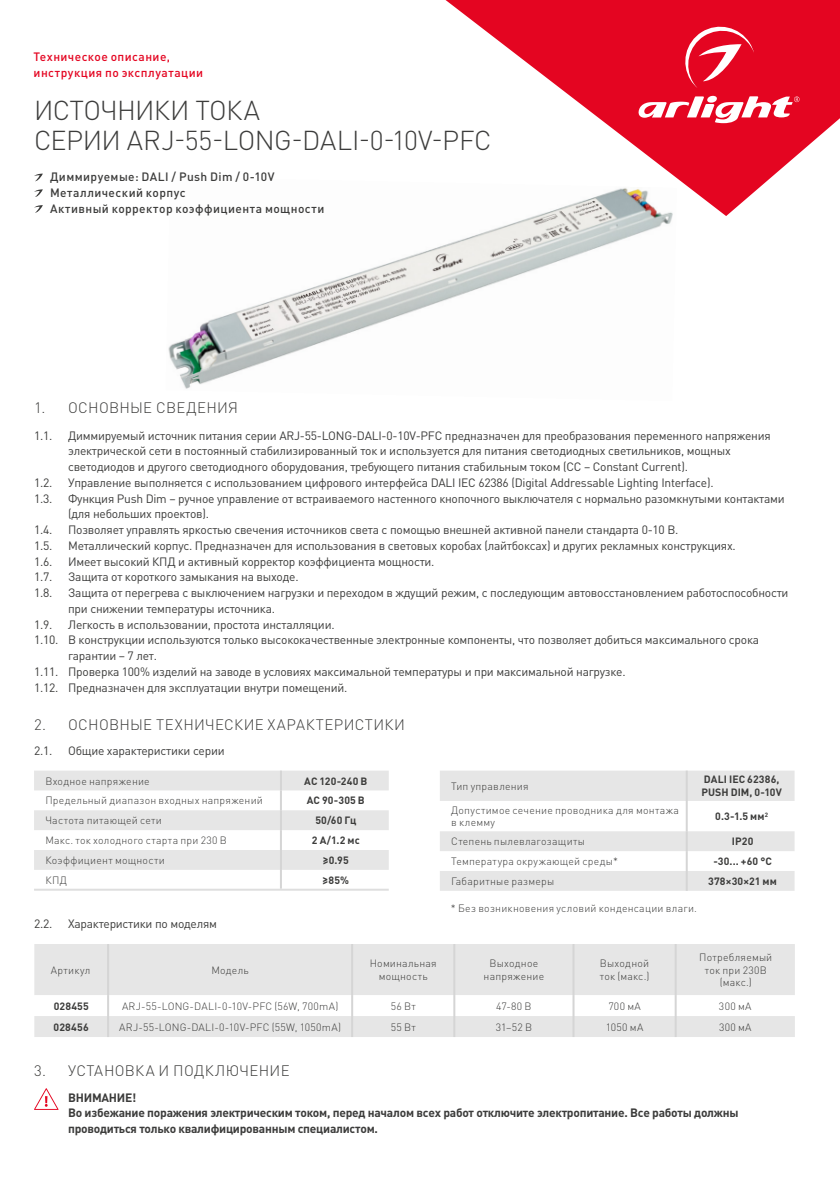
<style>
.page{position:relative;width:840px;height:1191px;background:#fff}
.page>*{position:absolute;margin:0;border:0;box-sizing:border-box;transform-origin:0 0}
.t1{font:300 27px/30px "DIN Pro";letter-spacing:-.02em;color:#3c3c3b}
.t2{font:300 15px "DIN Pro";letter-spacing:.02em;color:#3c3c3b}
.t3{font:12px/15.8px "DIN Pro";letter-spacing:-.02em;color:#3c3c3b}
.t4{font:700 12px/15.8px "DIN Pro";letter-spacing:-.02em;color:#3c3c3b}
.t5{font:500 12px/15.8px "DIN Pro";letter-spacing:.035em;color:#3c3c3b}
.t6{font:500 12px/15.8px "DIN Pro";letter-spacing:.035em;color:#e40521}
.t7{font:300 10.4px/12.6px "DIN Pro";letter-spacing:.02em;color:#3c3c3b;text-align:center}
.t8{font:700 10.4px/12.6px "DIN Pro";letter-spacing:.015em;color:#3c3c3b}
</style>
<div class="page">
<svg style="left:445px;top:0;width:394px;height:216px;fill:#e40521"></svg>
<svg style="left:635px;top:96px;width:164px;height:30px"></svg>
<svg style="left:680px;top:22px;width:73px;height:66px;background:#e83047"></svg>
<img style="left:168px;top:177px;width:508px;height:212px">
<svg style="left:34px;top:174px;width:9px;height:7px"></svg>
<svg style="left:34px;top:189px;width:9px;height:8px"></svg>
<svg style="left:34px;top:205px;width:9px;height:8px"></svg>
<svg style="left:34px;top:770px;width:354px;height:118px"></svg>
<hr style="left:34px;top:888px;width:247px;height:2px;background:#dedede">
<hr style="left:281px;top:888px;width:107px;height:2px;background:#dedede">
<svg style="left:440px;top:770px;width:354px;height:121px;fill:#e6e6e6"></svg>
<hr style="left:685px;top:770px;width:2px;height:31px;background:#d5d5d5">
<hr style="left:685px;top:801px;width:2px;height:30px;background:#d5d5d5">
<hr style="left:685px;top:831px;width:2px;height:20px;background:#d5d5d5">
<hr style="left:685px;top:851px;width:2px;height:20px;background:#d5d5d5">
<hr style="left:685px;top:871px;width:2px;height:20px;background:#d5d5d5">
<svg style="left:34px;top:944px;width:760px;height:93px;fill:#e6e6e6"></svg>
<hr style="left:453px;top:944px;width:2px;height:51px;background:#d5d5d5">
<hr style="left:572px;top:944px;width:2px;height:51px;background:#d5d5d5">
<hr style="left:674px;top:944px;width:2px;height:51px;background:#d5d5d5">
<hr style="left:453px;top:995px;width:2px;height:21px;background:#d5d5d5">
<hr style="left:572px;top:995px;width:2px;height:21px;background:#d5d5d5">
<hr style="left:674px;top:995px;width:2px;height:21px;background:#d5d5d5">
<hr style="left:453px;top:1016px;width:2px;height:21px;background:#d5d5d5">
<hr style="left:572px;top:1016px;width:2px;height:21px;background:#d5d5d5">
<hr style="left:674px;top:1016px;width:2px;height:21px;background:#d5d5d5">
<hr style="left:107px;top:944px;width:2px;height:51px;background:#d5d5d5">
<hr style="left:351px;top:944px;width:2px;height:51px;background:#d5d5d5">
<hr style="left:107px;top:995px;width:2px;height:21px;background:#d5d5d5">
<hr style="left:351px;top:995px;width:2px;height:21px;background:#d5d5d5">
<hr style="left:107px;top:1016px;width:2px;height:21px;background:#d5d5d5">
<hr style="left:351px;top:1016px;width:2px;height:21px;background:#d5d5d5">
<svg style="left:34px;top:1088px;width:24px;height:21px"></svg>
<p class="t6" style="left:34px;top:48px;width:171px">Техническое описание, инструкция по эксплуатации</p>
<h1 class="t1" style="left:34px;top:94px;width:459px">ИСТОЧНИКИ ТОКА<br>СЕРИИ ARJ-55-LONG-DALI-0-10V-PFC</h1>
<p class="t5" style="left:50px;top:168px;width:276px">Диммируемые: DALI / Push Dim / 0-10V<br>Металлический корпус<br>Активный корректор коэффициента мощности</p>
<p class="t2" style="left:34px;top:397px;width:205px">1. ОСНОВНЫЕ СВЕДЕНИЯ</p>
<p class="t3" style="left:34px;top:427px;width:20px">1.1.</p>
<p class="t3" style="left:68px;top:427px;width:703px">Диммируемый источник питания серии ARJ-55-LONG-DALI-0-10V-PFC предназначен для преобразования переменного напряжения электрической сети в постоянный стабилизированный ток и используется для питания светодиодных светильников, мощных светодиодов и другого светодиодного оборудования, требующего питания стабильным током (CC – Constant Current).</p>
<p class="t3" style="left:34px;top:474px;width:20px">1.2.</p>
<p class="t3" style="left:68px;top:474px;width:646px">Управление выполняется с использованием цифрового интерфейса DALI IEC 62386 (Digital Addressable Lighting Interface).</p>
<p class="t3" style="left:34px;top:490px;width:20px">1.3.</p>
<p class="t3" style="left:68px;top:490px;width:717px">Функция Push Dim – ручное управление от встраиваемого настенного кнопочного выключателя с нормально разомкнутыми контактами (для небольших проектов).</p>
<p class="t3" style="left:34px;top:521px;width:20px">1.4.</p>
<p class="t3" style="left:68px;top:521px;width:611px">Позволяет управлять яркостью свечения источников света с помощью внешней активной панели стандарта 0-10 В.</p>
<p class="t3" style="left:34px;top:537px;width:20px">1.5.</p>
<p class="t3" style="left:68px;top:537px;width:668px">Металлический корпус. Предназначен для использования в световых коробах (лайтбоксах) и других рекламных конструкциях.</p>
<p class="t3" style="left:34px;top:553px;width:20px">1.6.</p>
<p class="t3" style="left:68px;top:553px;width:367px">Имеет высокий КПД и активный корректор коэффициента мощности.</p>
<p class="t3" style="left:34px;top:568px;width:20px">1.7.</p>
<p class="t3" style="left:68px;top:568px;width:232px">Защита от короткого замыкания на выходе.</p>
<p class="t3" style="left:34px;top:584px;width:20px">1.8.</p>
<p class="t3" style="left:68px;top:584px;width:721px">Защита от перегрева с выключением нагрузки и переходом в ждущий режим, с последующим автовосстановлением работоспособности при снижении температуры источника.</p>
<p class="t3" style="left:34px;top:616px;width:20px">1.9.</p>
<p class="t3" style="left:68px;top:616px;width:268px">Легкость в использовании, простота инсталляции.</p>
<p class="t3" style="left:34px;top:631px;width:726px">1.10. В конструкции используются только высококачественные электронные компоненты, что позволяет добиться максимального срока</p>
<p class="t3" style="left:68px;top:647px;width:90px">гарантии – 7 лет.</p>
<p class="t3" style="left:34px;top:663px;width:592px">1.11. Проверка 100% изделий на заводе в условиях максимальной температуры и при максимальной нагрузке.</p>
<p class="t3" style="left:34px;top:679px;width:315px">1.12. Предназначен для эксплуатации внутри помещений.</p>
<p class="t2" style="left:34px;top:714px;width:372px">2. ОСНОВНЫЕ ТЕХНИЧЕСКИЕ ХАРАКТЕРИСТИКИ</p>
<p class="t3" style="left:34px;top:742px;width:20px">2.1.</p>
<p class="t3" style="left:68px;top:742px;width:158px">Общие характеристики серии</p>
<p class="t7" style="left:45px;top:774px;width:106px">Входное напряжение</p>
<p class="t8" style="left:304px;top:774px;width:65px">AC 120-240 В</p>
<p class="t7" style="left:45px;top:794px;width:219px">Предельный диапазон входных напряжений</p>
<p class="t8" style="left:306px;top:794px;width:59px">АС 90-305 В</p>
<p class="t7" style="left:45px;top:813px;width:118px">Частота питающей сети</p>
<p class="t8" style="left:315px;top:813px;width:42px">50/60 Гц</p>
<p class="t7" style="left:45px;top:833px;width:183px">Макс. ток холодного старта при 230 В</p>
<p class="t8" style="left:312px;top:833px;width:49px">2 А/1.2 мс</p>
<p class="t7" style="left:45px;top:853px;width:121px">Коэффициент мощности</p>
<p class="t8" style="left:323px;top:853px;width:27px">≥0.95</p>
<p class="t7" style="left:45px;top:873px;width:23px">КПД</p>
<p class="t8" style="left:322px;top:873px;width:28px">≥85%</p>
<p class="t3" style="left:34px;top:915px;width:20px">2.2.</p>
<p class="t3" style="left:68px;top:915px;width:150px">Характеристики по моделям</p>
<p class="t7" style="left:451px;top:779px;width:79px">Тип управления</p>
<p class="t8" style="left:701px;top:773px;width:82px">DALI IEC 62386,<br>PUSH DIM, 0-10V</p>
<p class="t7" style="left:451px;top:803px;width:229px;text-align:left">Допустимое сечение проводника для монтажа в клемму</p>
<p class="t8" style="left:715px;top:809px;width:54px">0.3-1.5 мм<sup>2</sup></p>
<p class="t7" style="left:451px;top:834px;width:135px">Степень пылевлагозащиты</p>
<p class="t8" style="left:731px;top:834px;width:23px">IP20</p>
<p class="t7" style="left:451px;top:854px;width:168px">Температура окружающей среды*</p>
<p class="t8" style="left:713px;top:854px;width:60px">-30... +60 °С</p>
<p class="t7" style="left:451px;top:874px;width:104px">Габаритные размеры</p>
<p class="t8" style="left:707px;top:874px;width:70px">378×30×21 мм</p>
<p class="t7" style="left:450px;top:901px;width:247px">* Без возникновения условий конденсации влаги.</p>
<p class="t7" style="left:51px;top:963px;width:41px">Артикул</p>
<p class="t7" style="left:211px;top:963px;width:39px">Модель</p>
<p class="t7" style="left:369px;top:956px;width:68px">Номинальная мощность</p>
<p class="t7" style="left:483px;top:956px;width:62px">Выходное напряжение</p>
<p class="t7" style="left:599px;top:956px;width:51px;text-align:left">Выходной ток (макс.)</p>
<p class="t7" style="left:698px;top:950px;width:75px">Потребляемый ток при 230В (макс.)</p>
<p class="t8" style="left:54px;top:999px;width:37px">028455</p>
<p class="t7" style="left:122px;top:999px;width:218px">ARJ-55-LONG-DALI-0-10V-PFC (56W, 700mA)</p>
<p class="t7" style="left:390px;top:999px;width:27px">56 Вт</p>
<p class="t7" style="left:496px;top:999px;width:37px">47-80 В</p>
<p class="t7" style="left:608px;top:999px;width:34px">700 мА</p>
<p class="t7" style="left:718px;top:999px;width:34px">300 мА</p>
<p class="t8" style="left:54px;top:1020px;width:37px">028456</p>
<p class="t7" style="left:119px;top:1020px;width:223px">ARJ-55-LONG-DALI-0-10V-PFC (55W, 1050mA)</p>
<p class="t7" style="left:390px;top:1020px;width:27px">55 Вт</p>
<p class="t7" style="left:495px;top:1020px;width:38px">31–52 В</p>
<p class="t7" style="left:605px;top:1020px;width:39px">1050 мА</p>
<p class="t7" style="left:718px;top:1020px;width:34px">300 мА</p>
<p class="t2" style="left:34px;top:1060px;width:257px">3. УСТАНОВКА И ПОДКЛЮЧЕНИЕ</p>
<p class="t4" style="left:68px;top:1089px;width:671px">ВНИМАНИЕ!<br>Во избежание поражения электрическим током, перед началом всех работ отключите электропитание. Все работы должны проводиться только квалифицированным специалистом.</p>
</div>
